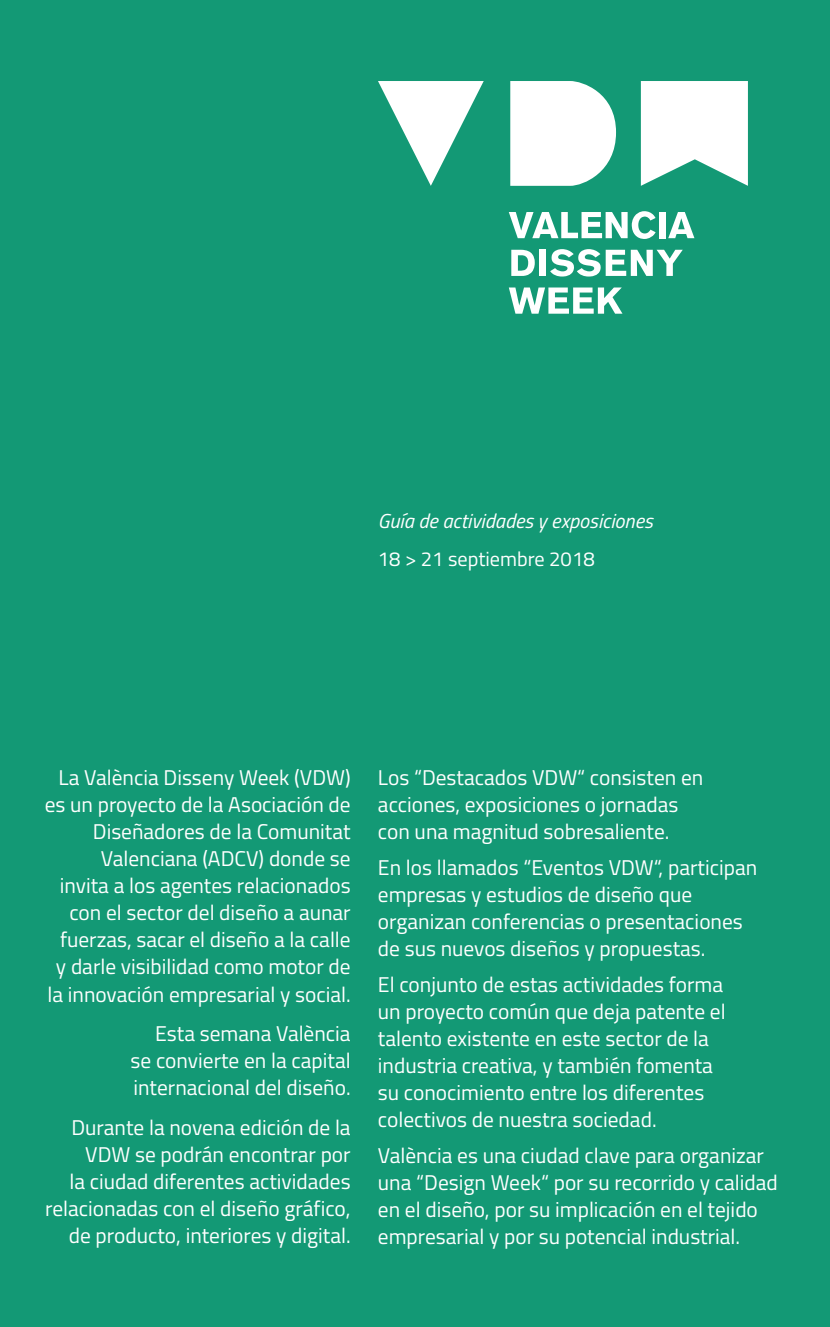
<style>
.page{position:relative;width:830px;height:1327px;background:#fff}
.page>*{position:absolute;margin:0;border:0;box-sizing:border-box;transform-origin:0 0}
.texto_presentacion{font:21.38px/27px "Titillium";color:#fff}
.Texto_corrido{font:21.38px/27px "Titillium";color:#fff;text-align:right}
.HEADER_3{font:italic 20.25px "Titillium";color:#fff}
.HEADER_3-2{font:20.25px "Titillium";color:#fff}
</style>
<div class="page">
<div style="left:0;top:0;width:829px;height:1327px;background:#139975"></div>
<svg style="left:378px;top:81px;width:105px;height:105px"></svg>
<svg style="left:640px;top:81px;width:107px;height:105px;background:#def1ec"></svg>
<svg style="left:510px;top:81px;width:105px;height:105px;background:#e9f5f2"></svg>
<svg style="left:508px;top:211px;width:147px;height:28px"></svg>
<div style="left:658px;top:212px;width:7px;height:26px;background:#fff"></div>
<svg style="left:668px;top:212px;width:26px;height:26px"></svg>
<svg style="left:511px;top:250px;width:23px;height:26px"></svg>
<div style="left:539px;top:250px;width:6px;height:26px;background:#fff"></div>
<svg style="left:550px;top:249px;width:132px;height:27px"></svg>
<svg style="left:508px;top:287px;width:114px;height:27px"></svg>
<p class="HEADER_3" style="left:378px;top:506px;width:276px">Guía de actividades y exposiciones</p>
<p class="HEADER_3-2" style="left:378px;top:544px;width:218px">18 &gt; 21 septiembre 2018</p>
<p class="Texto_corrido" style="left:45px;top:763px;width:307px">La València Disseny Week (VDW) es un proyecto de la Asociación de<br>Diseñadores de la Comunitat<br>Valenciana (ADCV) donde se<br>invita a los agentes relacionados con el sector del diseño a aunar fuerzas, sacar el diseño a la calle y darle visibilidad como motor de la innovación empresarial y social.</p>
<p class="Texto_corrido" style="left:130px;top:1019px;width:221px;text-align:justify;text-indent:25px">Esta semana València se convierte en la capital internacional del diseño.</p>
<p class="texto_presentacion" style="left:45px;top:1113px;width:307px;text-align:right">Durante la novena edición de la<br>VDW se podrán encontrar por<br>la ciudad diferentes actividades relacionadas con el diseño gráfico, de producto, interiores y digital.</p>
<p class="texto_presentacion" style="left:378px;top:763px;width:327px">Los “Destacados VDW“ consisten en acciones, exposiciones o jornadas con una magnitud sobresaliente.</p>
<p class="texto_presentacion" style="left:378px;top:853px;width:380px">En los llamados “Eventos VDW“, participan empresas y estudios de diseño que organizan conferencias o presentaciones de sus nuevos diseños y propuestas.</p>
<p class="texto_presentacion" style="left:378px;top:970px;width:349px">El conjunto de estas actividades forma un proyecto común que deja patente el talento existente en este sector de la industria creativa, y también fomenta su conocimiento entre los diferentes colectivos de nuestra sociedad.</p>
<p class="texto_presentacion" style="left:378px;top:1141px;width:401px">València es una ciudad clave para organizar una “Design Week“ por su recorrido y calidad en el diseño, por su implicación en el tejido empresarial y por su potencial industrial.</p>
</div>
